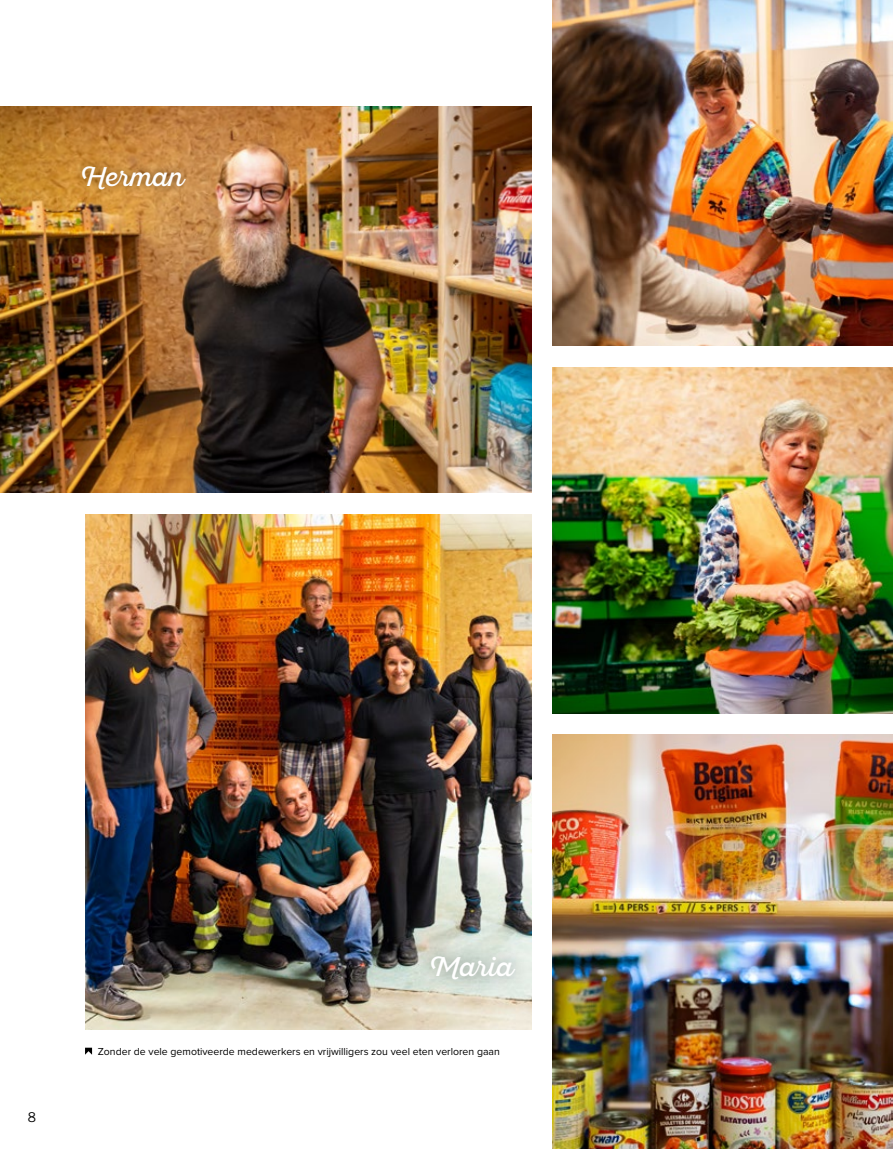
<style>
.page{position:relative;width:893px;height:1149px;background:#fff}
.page>*{position:absolute;margin:0;border:0;box-sizing:border-box;transform-origin:0 0}
.t1{font:27px "Sant Elia Script";letter-spacing:-.005em;color:#fff}
.t2{font:13.5px "Trade Gothic LT Std";color:#000}
.t3{font:10.5px "Proxima Nova";color:#000}
</style>
<div class="page">
<img style="left:85px;top:514px;width:446px;height:514px">
<img style="left:0;top:106px;width:531px;height:386px">
<img style="left:553px;top:367px;width:340px;height:345px">
<img style="left:553px;top:0;width:340px;height:346px">
<img style="left:553px;top:734px;width:340px;height:414px">
<div style="left:73px;top:157px;width:121px;height:40px;background:#000;opacity:.41"></div>
<div style="left:414px;top:938px;width:118px;height:58px;background:#000;opacity:.41"></div>
<svg style="left:85px;top:1047px;width:7px;height:7px"></svg>
<h1 class="t1" style="left:80px;top:160px;width:105px">Herman</h1>
<p class="t2" style="left:28px;top:1108px;width:10px">8</p>
<h1 class="t1" style="left:429px;top:950px;width:85px">Maria</h1>
<p class="t3" style="left:98px;top:1044px;width:404px">Zonder de vele gemotiveerde medewerkers en vrijwilligers zou veel eten verloren gaan</p>
</div>
